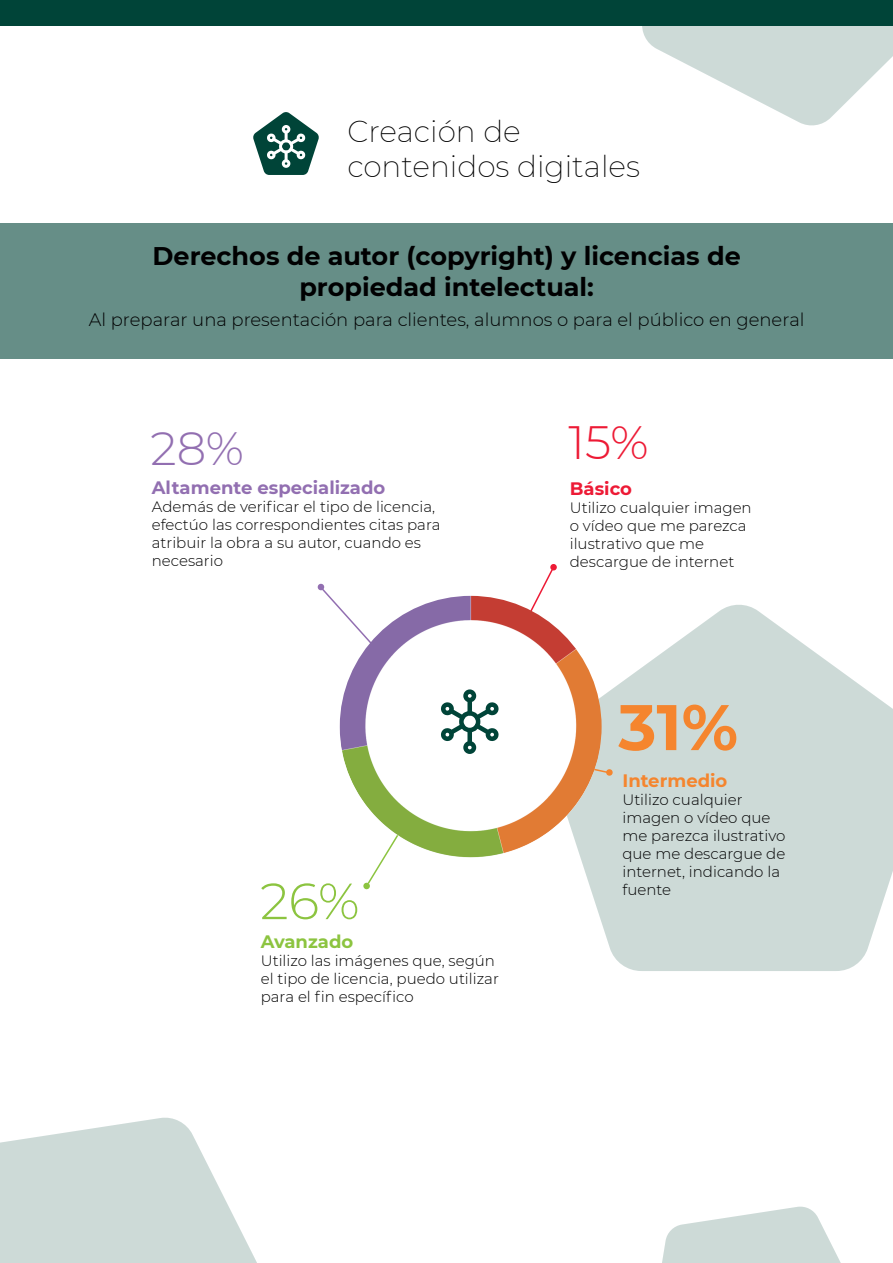
<style>
.page{position:relative;width:893px;height:1263px;background:#fff}
.page>*{position:absolute;margin:0;border:0;box-sizing:border-box;transform-origin:0 0}
.t1{font:700 64.35px "Montserrat";color:#f5852e}
.t2{font:300 50.85px "Montserrat";color:#8cc440}
.t3{font:300 46.65px "Montserrat";color:#926fb1}
.t4{font:300 46.65px "Montserrat";color:#ed1a35}
.t5{font:200 29.7px/35.5px "Montserrat";color:#000001}
.t6{font:700 25.5px/30.6px "Montserrat";color:#000001;text-align:center}
.t7{font:300 18px "Montserrat";color:#000001}
.t8{font:700 18px "Montserrat";color:#926fb1}
.t9{font:700 18px "Montserrat";color:#f5852e}
.t10{font:700 18px "Montserrat";color:#8cc440}
.t11{font:700 18px "Montserrat";color:#ed1a35}
.t12{font:300 15px/18px "Montserrat";color:#000001}
</style>
<div class="page">
<svg style="left:556px;top:605px;width:337px;height:366px;fill:#cddad7"></svg>
<svg style="left:318px;top:584px;width:97px;height:109px"></svg>
<svg style="left:364px;top:807px;width:34px;height:82px"></svg>
<div style="left:363px;top:882px;width:7px;height:7px;border:2px solid #8cc440;border-radius:50%"></div>
<div style="left:550px;top:564px;width:7px;height:7px;border:2px solid #ed1a35;border-radius:2px"></div>
<svg style="left:592px;top:760px;width:21px;height:17px"></svg>
<svg style="left:0;top:1118px;width:257px;height:145px"></svg>
<svg style="left:662px;top:1206px;width:179px;height:57px"></svg>
<div style="left:0;top:223px;width:893px;height:136px;background:#668e87"></div>
<svg style="left:253px;top:112px;width:66px;height:63px"></svg>
<div style="left:1px;top:0;width:892px;height:26px;background:#004438"></div>
<svg style="left:642px;top:26px;width:251px;height:99px"></svg>
<img style="left:340px;top:596px;width:262px;height:262px;border-radius:131px">
<svg style="left:436px;top:564px;width:120px;height:181px"></svg>
<div style="left:463px;top:689px;width:13px;height:13px;border:5px solid #004438;border-radius:50%"></div>
<div style="left:463px;top:741px;width:13px;height:13px;border:5px solid #004438;border-radius:50%"></div>
<div style="left:467px;top:700px;width:5px;height:13px;background:#004438"></div>
<div style="left:467px;top:730px;width:5px;height:13px;background:#004438"></div>
<h3 class="t5" style="left:347px;top:113px;width:294px">Creación de contenidos digitales</h3>
<h3 class="t6" style="left:153px;top:239px;width:590px">Derechos de autor (copyright) y licencias de propiedad intelectual:</h3>
<p class="t7" style="left:89px;top:307px;width:717px">Al preparar una presentación para clientes, alumnos o para el público en general</p>
<h3 class="t3" style="left:151px;top:417px;width:95px">28%</h3>
<h3 class="t4" style="left:569px;top:411px;width:82px">15%</h3>
<p class="t8" style="left:152px;top:474px;width:235px">Altamente especializado</p>
<p class="t12" style="left:152px;top:497px;width:290px">Además de verificar el tipo de licencia, efectúo las correspondientes citas para atribuir la obra a su autor, cuando es necesario</p>
<h2 class="t2" style="left:260px;top:866px;width:101px">26%</h2>
<p class="t10" style="left:261px;top:928px;width:94px">Avanzado</p>
<p class="t12" style="left:261px;top:951px;width:240px">Utilizo las imágenes que, según el tipo de licencia, puedo utilizar para el fin específico</p>
<p class="t11" style="left:570px;top:475px;width:64px">Básico</p>
<p class="t12" style="left:570px;top:498px;width:183px">Utilizo cualquier imagen o vídeo que me parezca ilustrativo que me descargue de internet</p>
<h1 class="t1" style="left:618px;top:681px;width:121px">31%</h1>
<p class="t9" style="left:622px;top:768px;width:106px">Intermedio</p>
<p class="t12" style="left:622px;top:791px;width:164px">Utilizo cualquier imagen o vídeo que me parezca ilustrativo que me descargue de internet, indicando la fuente</p>
</div>
